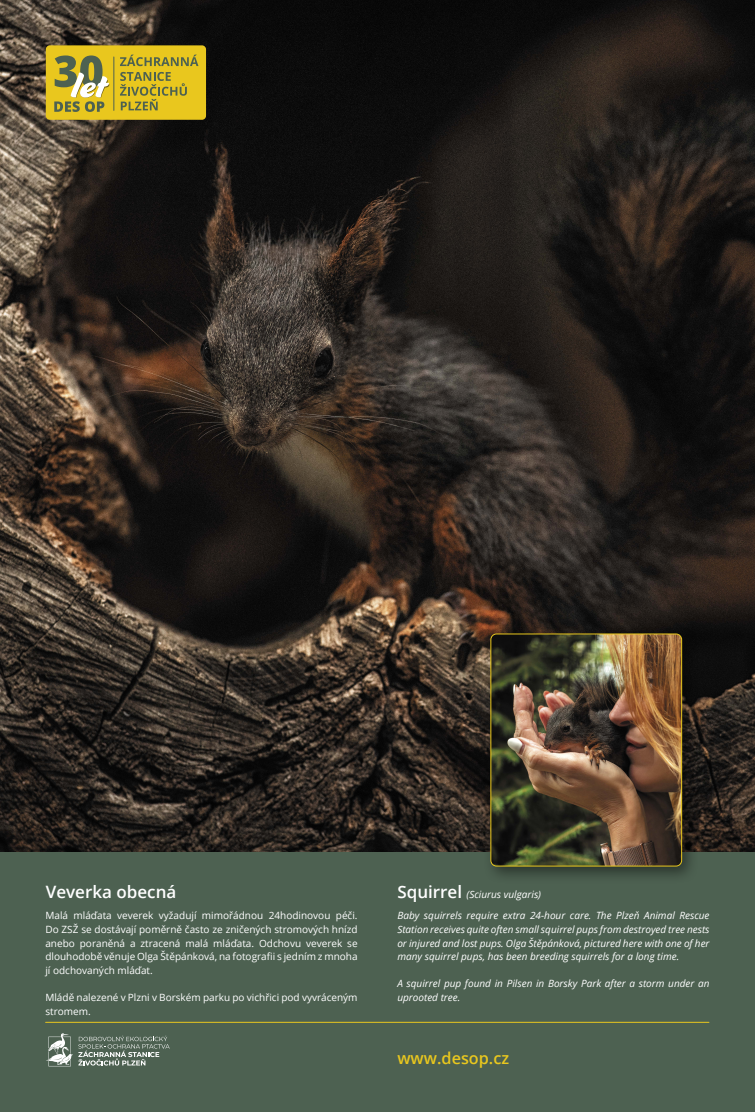
<style>
.page{position:relative;width:755px;height:1112px;background:#fff}
.page>*{position:absolute;margin:0;border:0;box-sizing:border-box;transform-origin:0 0}
.t1{font:600 17px "Open Sans";color:#fff}
.t2{font:600 16.2px "Open Sans";color:#e9c71e}
.t3{font:italic 10px/13.6px "Open Sans";color:#fff;text-align:justify}
.t4{font:10px/13.6px "Open Sans";color:#fff;text-align:justify}
.s1{font-weight:600;font-style:normal;font-size:17px}
</style>
<div class="page">
<div style="left:0;top:0;width:754px;height:1111px;background:#4d6151"></div>
<img style="left:0;top:0;width:754px;height:851px">
<div style="left:482px;top:625px;width:217px;height:258px;background:#000;opacity:.45"></div>
<img style="left:490px;top:634px;width:191px;height:231px">
<div style="left:490px;top:633px;width:191px;height:233px;border:1px solid #e9c71e;border-radius:6px"></div>
<hr style="left:46px;top:1021px;width:662px;height:1px;background:#e9c71e">
<svg style="left:46px;top:1033px;width:123px;height:33px"></svg>
<div style="left:46px;top:45px;width:160px;height:75px;background:#e9c71e;border-radius:4px"></div>
<svg style="left:120px;top:55px;width:78px;height:11px"></svg>
<svg style="left:120px;top:72px;width:67px;height:38px"></svg>
<svg style="left:54px;top:55px;width:55px;height:57px"></svg>
<hr style="left:113px;top:57px;width:1px;height:53px;background:#4d6151">
<h1 class="t1" style="left:46px;top:880px;width:132px">Veverka obecná</h1>
<p class="t3" style="left:397px;top:887px;width:145px"><span class="s1">Squirrel</span> (Sciurus vulgaris)</p>
<p class="t4" style="left:45px;top:908px;width:313px">Malá mláďata veverek vyžadují mimořádnou 24hodinovou péči.<br>Do ZSŽ se dostávají poměrně často ze zničených stromových hnízd anebo poraněná a ztracená malá mláďata. Odchovu veverek se dlouhodobě věnuje Olga Štěpánková, na fotografii s jedním z mnoha jí odchovaných mláďat.</p>
<p class="t4" style="left:45px;top:990px;width:313px">Mládě nalezené v Plzni v Borském parku po vichřici pod vyvráceným stromem.</p>
<p class="t3" style="left:397px;top:908px;width:313px">Baby squirrels require extra 24-hour care. The Plzeň Animal Rescue Station receives quite often small squirrel pups from destroyed tree nests or injured and lost pups. Olga Štěpánková, pictured here with one of her many squirrel pups, has been breeding squirrels for a long time.</p>
<p class="t3" style="left:397px;top:976px;width:313px">A squirrel pup found in Pilsen in Borsky Park after a storm under an uprooted tree.</p>
<h2 class="t2" style="left:397px;top:1046px;width:113px">www.desop.cz</h2>
</div>
